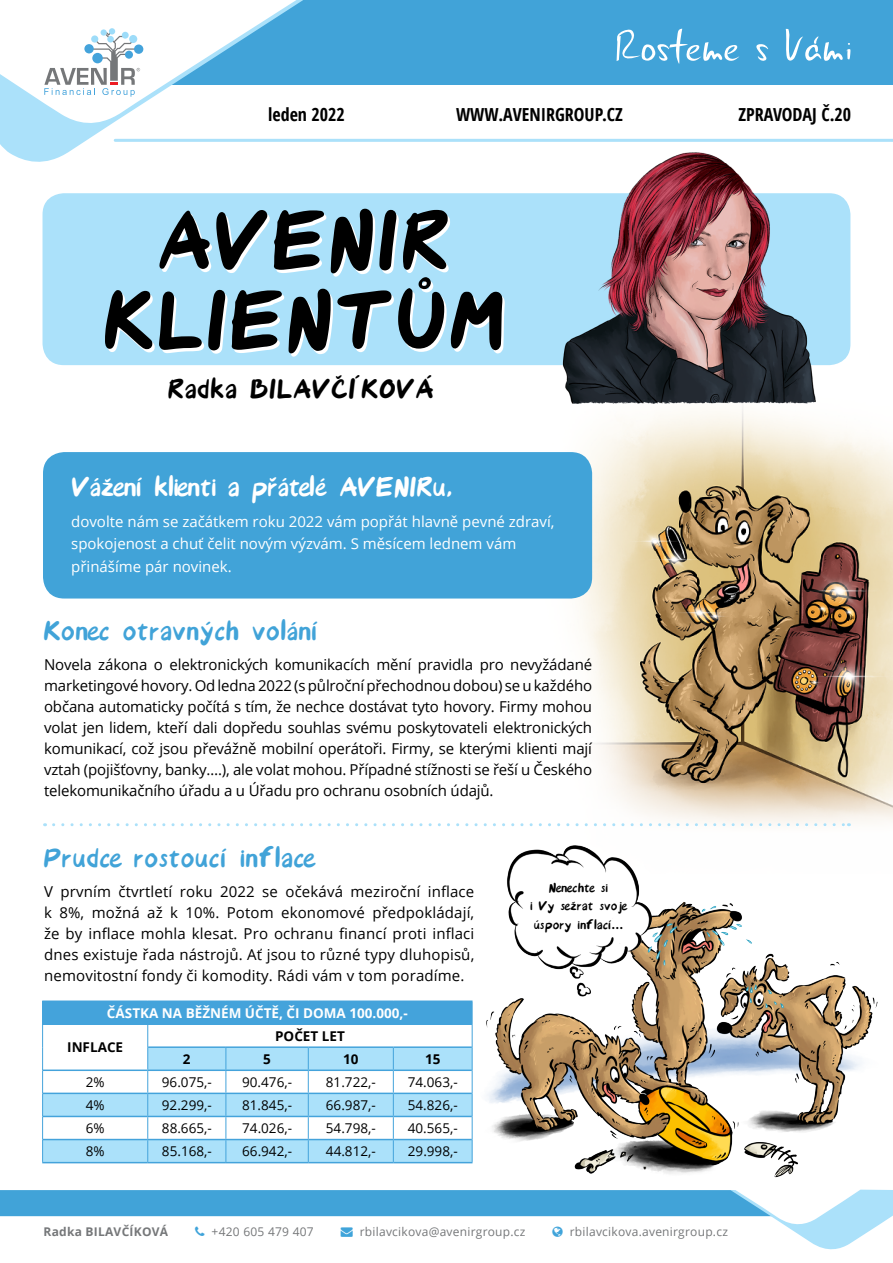
<style>
.page{position:relative;width:893px;height:1263px;background:#fff}
.page>*{position:absolute;margin:0;border:0;box-sizing:border-box;transform-origin:0 0}
.t1{font:108.6px/79.9px "Avenir Font";color:#000;text-align:center}
.t2{font:36px "Avenir Font";color:#41a3d8}
.t3{font:36px "Avenir Font";letter-spacing:-.02em;color:#fff}
.t4{font:36px "Avenir Font";color:#000}
.t5{font:700 condensed 18px "Open Sans";color:#000}
.t6{font:17.1px/18.5px "Avenir Font";color:#000;text-align:center}
.t7{font:15px/21px "Open Sans";color:#000;text-align:justify}
.t8{font:15px/22.5px "Open Sans";color:#fff}
.t9{font:13.5px "Open Sans";color:#000}
.t10{font:700 13.5px "Open Sans";color:#fff}
.t11{font:700 13.5px "Open Sans";color:#000}
.t12{font:12px "Open Sans";letter-spacing:.02em;color:#757779}
.t13{font:700 12px "Open Sans";letter-spacing:.02em;color:#757779}
.s1{color:#40a4da}
</style>
<div class="page">
<img style="left:498px;top:311px;width:395px;height:516px">
<div style="left:43px;top:452px;width:549px;height:146px;background:#41a3d8;border-radius:21px"></div>
<img style="left:486px;top:902px;width:392px;height:276px">
<img style="left:493px;top:845px;width:167px;height:155px">
<div style="left:43px;top:1001px;width:429px;height:23px;background:#44a3db"></div>
<svg style="left:43px;top:1047px;width:429px;height:115px;fill:#abe1fa"></svg>
<svg style="left:42px;top:1001px;width:1px;height:161px"></svg>
<svg style="left:147px;top:1025px;width:1px;height:137px"></svg>
<svg style="left:226px;top:1048px;width:1px;height:114px"></svg>
<svg style="left:308px;top:1048px;width:1px;height:114px"></svg>
<svg style="left:393px;top:1048px;width:1px;height:114px"></svg>
<svg style="left:472px;top:1001px;width:1px;height:161px"></svg>
<hr style="left:43px;top:1023px;width:105px;height:2px;background:#44a3db">
<hr style="left:148px;top:1023px;width:78px;height:2px;background:#44a3db">
<hr style="left:226px;top:1023px;width:82px;height:2px;background:#44a3db">
<hr style="left:308px;top:1023px;width:85px;height:2px;background:#44a3db">
<hr style="left:393px;top:1023px;width:79px;height:2px;background:#44a3db">
<hr style="left:148px;top:1046px;width:78px;height:2px;background:#44a3db">
<hr style="left:226px;top:1046px;width:82px;height:2px;background:#44a3db">
<hr style="left:308px;top:1046px;width:85px;height:2px;background:#44a3db">
<hr style="left:393px;top:1046px;width:79px;height:2px;background:#44a3db">
<hr style="left:43px;top:1069px;width:105px;height:2px;background:#44a3db">
<hr style="left:148px;top:1069px;width:78px;height:2px;background:#44a3db">
<hr style="left:226px;top:1069px;width:82px;height:2px;background:#44a3db">
<hr style="left:308px;top:1069px;width:85px;height:2px;background:#44a3db">
<hr style="left:393px;top:1069px;width:79px;height:2px;background:#44a3db">
<hr style="left:43px;top:1092px;width:105px;height:2px;background:#44a3db">
<hr style="left:148px;top:1092px;width:78px;height:2px;background:#44a3db">
<hr style="left:226px;top:1092px;width:82px;height:2px;background:#44a3db">
<hr style="left:308px;top:1092px;width:85px;height:2px;background:#44a3db">
<hr style="left:393px;top:1092px;width:79px;height:2px;background:#44a3db">
<hr style="left:43px;top:1116px;width:105px;height:1px;background:#44a3db">
<hr style="left:148px;top:1116px;width:78px;height:1px;background:#44a3db">
<hr style="left:226px;top:1116px;width:82px;height:1px;background:#44a3db">
<hr style="left:308px;top:1116px;width:85px;height:1px;background:#44a3db">
<hr style="left:393px;top:1116px;width:79px;height:1px;background:#44a3db">
<hr style="left:43px;top:1139px;width:105px;height:1px;background:#44a3db">
<hr style="left:148px;top:1139px;width:78px;height:1px;background:#44a3db">
<hr style="left:226px;top:1139px;width:82px;height:1px;background:#44a3db">
<hr style="left:308px;top:1139px;width:85px;height:1px;background:#44a3db">
<hr style="left:393px;top:1139px;width:79px;height:1px;background:#44a3db">
<hr style="left:42px;top:1162px;width:106px;height:1px;background:#44a3db">
<hr style="left:148px;top:1162px;width:78px;height:1px;background:#44a3db">
<hr style="left:226px;top:1162px;width:82px;height:1px;background:#44a3db">
<hr style="left:308px;top:1162px;width:85px;height:1px;background:#44a3db">
<hr style="left:393px;top:1162px;width:79px;height:1px;background:#44a3db">
<svg style="left:54px;top:823px;width:795px;height:4px"></svg>
<div style="left:22px;top:0;width:871px;height:85px;background:#41a3d8"></div>
<svg style="left:0;top:0;width:328px;height:162px"></svg>
<svg style="left:617px;top:29px;width:123px;height:35px"></svg>
<svg style="left:756px;top:44px;width:13px;height:17px"></svg>
<svg style="left:786px;top:29px;width:64px;height:32px"></svg>
<svg style="left:0;top:0;width:302px;height:129px"></svg>
<hr style="left:115px;top:139px;width:778px;height:3px;background:#abe1fa">
<div style="left:43px;top:193px;width:807px;height:172px;background:#abe1fa;border-radius:21px"></div>
<img style="left:549px;top:141px;width:274px;height:268px">
<svg style="left:0;top:1189px;width:893px;height:61px"></svg>
<p class="t5" style="left:268px;top:101px;width:78px">leden 2022</p>
<p class="t5" style="left:456px;top:101px;width:168px">WWW.AVENIRGROUP.CZ</p>
<p class="t5" style="left:738px;top:101px;width:114px">ZPRAVODAJ Č.20</p>
<h1 class="t1" style="left:102px;top:204px;width:405px">AVENIR<br>KLIENTŮM</h1>
<h2 class="t4" style="left:167px;top:374px;width:268px">Radka BILAVČÍKOVÁ</h2>
<h2 class="t3" style="left:71px;top:472px;width:383px">Vážení klienti a přátelé AVENIRu,</h2>
<p class="t8" style="left:71px;top:509px;width:485px">dovolte nám se začátkem roku 2022 vám popřát hlavně pevné zdraví, spokojenost a chuť čelit novým výzvám. S měsícem lednem vám přinášíme pár novinek.</p>
<h2 class="t2" style="left:43px;top:616px;width:277px">Konec otravných volání</h2>
<p class="t7" style="left:44px;top:654px;width:550px">Novela zákona o elektronických komunikacích mění pravidla pro nevyžádané marketingové hovory. Od ledna 2022 (s půlroční přechodnou dobou) se u každého občana automaticky počítá s tím, že nechce dostávat tyto hovory. Firmy mohou volat jen lidem, kteří dali dopředu souhlas svému poskytovateli elektronických komunikací, což jsou převážně mobilní operátoři. Firmy, se kterými klienti mají vztah (pojišťovny, banky….), ale volat mohou. Případné stížnosti se řeší u Českého telekomunikačního úřadu a u Úřadu pro ochranu osobních údajů.</p>
<h2 class="t2" style="left:43px;top:843px;width:273px">Prudce rostoucí inflace</h2>
<p class="t7" style="left:44px;top:881px;width:432px">V prvním čtvrtletí roku 2022 se očekává meziroční inflace k 8%, možná až k 10%. Potom ekonomové předpokládají, že by inflace mohla klesat. Pro ochranu financí proti inflaci dnes existuje řada nástrojů. Ať jsou to různé typy dluhopisů, nemovitostní fondy či komodity. Rádi vám v tom poradíme.</p>
<p class="t10" style="left:107px;top:1003px;width:302px">ČÁSTKA NA BĚŽNÉM ÚČTĚ, ČI DOMA 100.000,-</p>
<p class="t11" style="left:67px;top:1038px;width:57px">IN FLACE</p>
<p class="t11" style="left:275px;top:1026px;width:71px">POČET LET</p>
<p class="t11" style="left:183px;top:1049px;width:9px">2</p>
<p class="t11" style="left:263px;top:1049px;width:9px">5</p>
<p class="t11" style="left:343px;top:1049px;width:17px">10</p>
<p class="t11" style="left:425px;top:1049px;width:17px">15</p>
<p class="t9" style="left:86px;top:1073px;width:20px">2%</p>
<p class="t9" style="left:162px;top:1073px;width:51px">96.075,-</p>
<p class="t9" style="left:242px;top:1073px;width:51px">90.476,-</p>
<p class="t9" style="left:326px;top:1073px;width:51px">81.722,-</p>
<p class="t9" style="left:408px;top:1073px;width:51px">74.063,-</p>
<p class="t9" style="left:86px;top:1096px;width:20px">4%</p>
<p class="t9" style="left:162px;top:1096px;width:51px">92.299,-</p>
<p class="t9" style="left:242px;top:1096px;width:51px">81.845,-</p>
<p class="t9" style="left:326px;top:1096px;width:51px">66.987,-</p>
<p class="t9" style="left:408px;top:1096px;width:51px">54.826,-</p>
<p class="t9" style="left:86px;top:1119px;width:20px">6%</p>
<p class="t9" style="left:162px;top:1119px;width:51px">88.665,-</p>
<p class="t9" style="left:242px;top:1119px;width:51px">74.026,-</p>
<p class="t9" style="left:326px;top:1119px;width:51px">54.798,-</p>
<p class="t9" style="left:408px;top:1119px;width:51px">40.565,-</p>
<p class="t9" style="left:86px;top:1142px;width:20px">8%</p>
<p class="t9" style="left:162px;top:1142px;width:51px">85.168,-</p>
<p class="t9" style="left:242px;top:1142px;width:51px">66.942,-</p>
<p class="t9" style="left:326px;top:1142px;width:51px">44.812,-</p>
<p class="t9" style="left:408px;top:1142px;width:51px">29.998,-</p>
<p class="t6" style="left:530px;top:879px;width:98px">Nenechte si<br>i Vy sežrat svoje úspory inflací...</p>
<p class="t13" style="left:44px;top:1223px;width:126px">RADKA BI LAVČÍKOVÁ</p>
<p class="t12" style="left:212px;top:1223px;width:104px">+420 605 479 407</p>
<p class="t12" style="left:341px;top:1223px;width:186px"><span class="s1">→</span> rbilavcikova@avenirgroup.cz</p>
<p class="t12" style="left:570px;top:1223px;width:160px">rbilavcikova.avenirgroup.cz</p>
</div>
